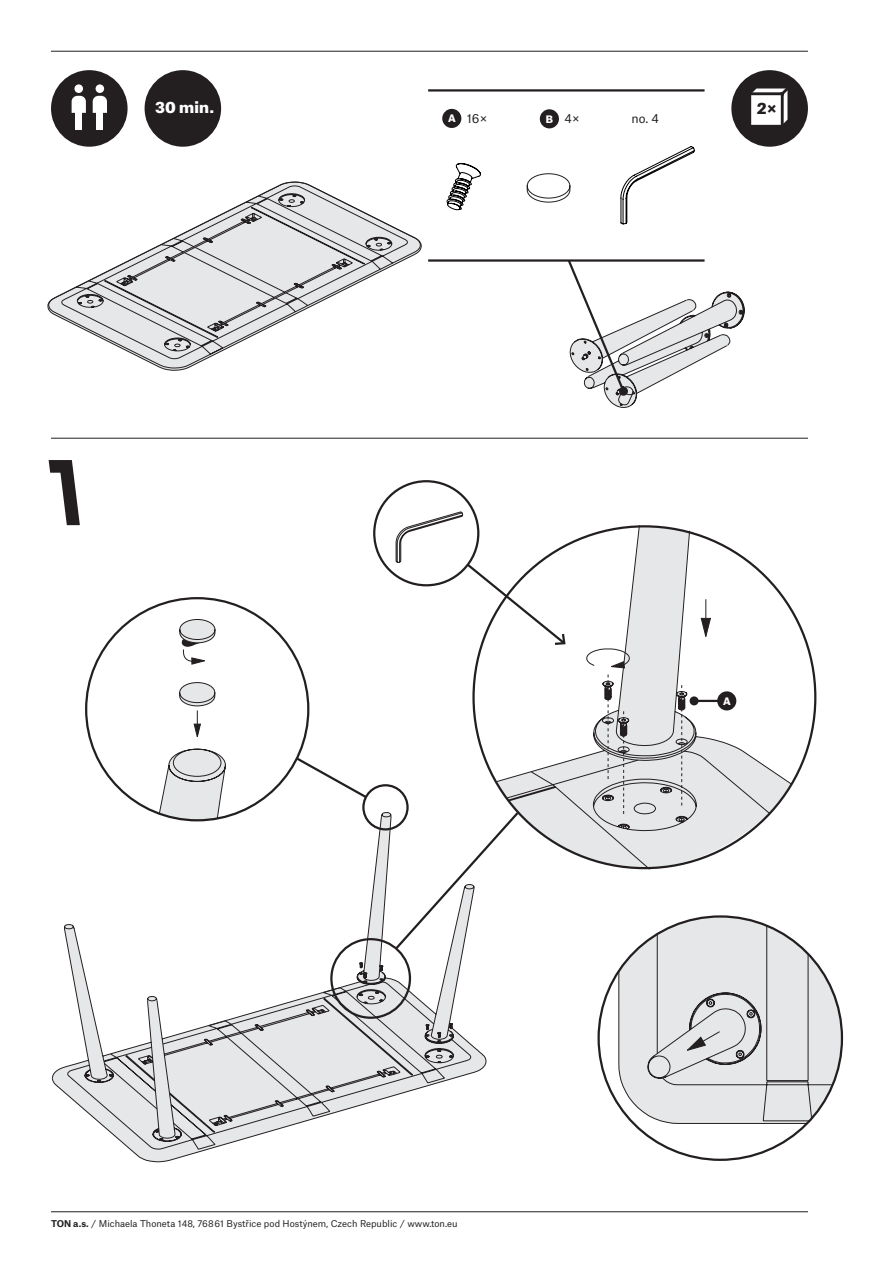
<style>
.page{position:relative;width:893px;height:1263px;background:#fff}
.page>*{position:absolute;margin:0;border:0;box-sizing:border-box;transform-origin:0 0}
.t1{font:700 93px "Ladislav Reversed";color:#231f20}
.t2{font:900 15px "Atlas Grotesk";color:#fff}
.t3{font:900 15px "Atlas Grotesk";color:#231f20}
.t4{font:12px "Atlas Grotesk";color:#231f20}
.t5{font:900 9.9px "Atlas Grotesk";color:#fff}
.t6{font:9px "Atlas Grotesk";color:#231f20}
.s1{font-weight:900;font-size:9.9px;color:#fff}
.s2{font-weight:700}
</style>
<div class="page">
<svg style="left:47px;top:181px;width:375px;height:190px"></svg>
<svg style="left:526px;top:173px;width:45px;height:30px"></svg>
<svg style="left:446px;top:163px;width:35px;height:48px"></svg>
<svg style="left:620px;top:146px;width:75px;height:79px"></svg>
<hr style="left:428px;top:89px;width:277px;height:3px;background:#231f20">
<hr style="left:428px;top:259px;width:277px;height:3px;background:#231f20">
<svg style="left:151px;top:748px;width:75px;height:64px"></svg>
<svg style="left:179px;top:682px;width:37px;height:55px"></svg>
<svg style="left:179px;top:619px;width:37px;height:46px"></svg>
<svg style="left:832px;top:987px;width:10px;height:102px"></svg>
<svg style="left:52px;top:812px;width:341px;height:350px"></svg>
<div style="left:330px;top:938px;width:81px;height:81px;border:2px solid #231f20;border-radius:50%"></div>
<div style="left:362px;top:784px;width:47px;height:46px;border:2px solid #231f20;border-radius:50%"></div>
<svg style="left:294px;top:755px;width:75px;height:45px"></svg>
<svg style="left:393px;top:511px;width:439px;height:613px"></svg>
<hr style="left:51px;top:51px;width:757px;height:1px;background:#231f20">
<hr style="left:51px;top:1211px;width:757px;height:1px;background:#231f20">
<div style="left:146px;top:71px;width:74px;height:75px;background:#231f20;border-radius:50%"></div>
<div style="left:145px;top:70px;width:76px;height:77px;border:2px solid #231f20;border-radius:50%"></div>
<svg style="left:51px;top:70px;width:74px;height:77px"></svg>
<div style="left:52px;top:71px;width:74px;height:75px;background:#231f20;border-radius:50%"></div>
<div style="left:51px;top:70px;width:77px;height:77px;border:2px solid #231f20;border-radius:50%"></div>
<svg style="left:72px;top:96px;width:14px;height:17px"></svg>
<div style="left:75px;top:113px;width:5px;height:17px;background:#fff"></div>
<hr style="left:78px;top:113px;width:4px;height:17px;background:#fff">
<div style="left:74px;top:84px;width:9px;height:9px;background:#fff;border-radius:50%"></div>
<svg style="left:93px;top:96px;width:14px;height:17px"></svg>
<hr style="left:97px;top:113px;width:4px;height:17px;background:#fff">
<hr style="left:99px;top:113px;width:4px;height:17px;background:#fff">
<div style="left:96px;top:84px;width:8px;height:9px;background:#fff;border-radius:50%"></div>
<div style="left:732px;top:71px;width:75px;height:75px;background:#231f20;border-radius:50%"></div>
<div style="left:731px;top:70px;width:77px;height:77px;border:2px solid #231f20;border-radius:50%"></div>
<svg style="left:751px;top:88px;width:37px;height:37px"></svg>
<hr style="left:51px;top:438px;width:757px;height:1px;background:#231f20">
<svg style="left:566px;top:259px;width:179px;height:149px"></svg>
<div style="left:619px;top:387px;width:9px;height:9px;background:#231f20;border-radius:50%"></div>
<div style="left:442px;top:109px;width:19px;height:19px;background:#231f20;border-radius:50%"></div>
<div style="left:540px;top:109px;width:19px;height:19px;background:#231f20;border-radius:50%"></div>
<h2 class="t2" style="left:155px;top:95px;width:60px">30 min.</h2>
<h2 class="t3" style="left:757px;top:96px;width:21px">2×</h2>
<h3 class="t4" style="left:448px;top:109px;width:41px"><span class="s1">A</span> 16×</h3>
<h3 class="t4" style="left:546px;top:109px;width:35px"><span class="s1">B</span> 4×</h3>
<h3 class="t4" style="left:631px;top:109px;width:29px">no. 4</h3>
<h1 class="t1" style="left:51px;top:435px;width:35px">1</h1>
<p class="t5" style="left:723px;top:692px;width:9px">A</p>
<p class="t6" style="left:51px;top:1216px;width:408px"><span class="s2">TON a.s.</span> / Michaela Thoneta 148, 768 61 Bystřice pod Hostýnem, Czech Republic / www.ton.eu</p>
</div>
